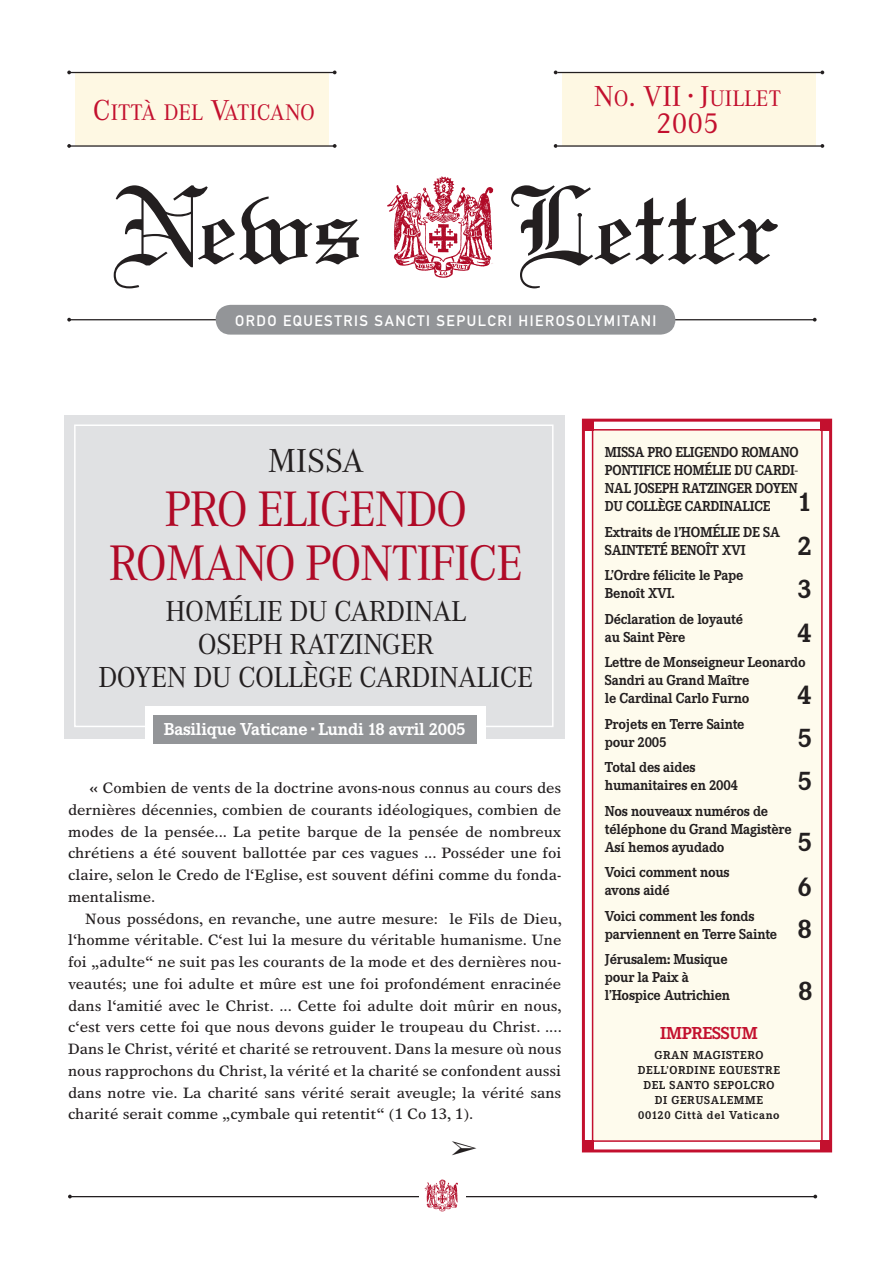
<style>
.page{position:relative;width:893px;height:1263px;background:#fff}
.page>*{position:absolute;margin:0;border:0;box-sizing:border-box;transform-origin:0 0}
.t1{font:117.15px "Linotext";color:#231f20}
.t2{font:51.75px/54px "Corporate A";letter-spacing:-.03em;color:#b00a27;text-align:center;scale:.95 1}
.t3{font:34.5px "Corporate A";color:#231f20}
.t4{font:30px/33px "Corporate A";letter-spacing:-.02em;color:#231f20;text-align:center}
.t5{font:30px "Corporate A";color:#c3102e}
.t6{font:700 28.05px/43.7px "Corporate E";color:#231f20}
.t7{font:23.4px "Corporate A";color:#c3102e}
.t8{font:700 18px "Corporate E";letter-spacing:-.015em;color:#fff}
.t9{font:700 18px "Corporate E";letter-spacing:-.015em;color:#c3102e}
.t10{font:15px/21.8px "Times Europa";color:#231f20;text-align:justify}
.t11{font:700 15px/18px "Corporate E";letter-spacing:-.015em;color:#231f20;scale:.95 1}
.t12{font:700 15px/18px "Corporate E";letter-spacing:-.015em;color:#231f20;text-align:justify;scale:.92 1}
.t13{font:15px "DIN Mittelschrift Alternate";letter-spacing:.1em;color:#fff}
.t14{font:700 12px/15px "Corporate E";letter-spacing:.05em;color:#231f20;text-align:center}
.s1{font-size:30px}
</style>
<div class="page">
<div style="left:64px;top:415px;width:501px;height:323px;background:#e0e1e3"></div>
<div style="left:145px;top:706px;width:340px;height:47px;background:#fff"></div>
<div style="left:593px;top:430px;width:229px;height:711px;background:#fefbed"></div>
<div style="left:592px;top:429px;width:231px;height:713px;border:2px solid #c3102e"></div>
<div style="left:582px;top:419px;width:250px;height:733px;border:3px solid #c3102e"></div>
<hr style="left:70px;top:1196px;width:746px;height:1px;background:#231f20">
<div style="left:419px;top:1184px;width:47px;height:19px;background:#fff"></div>
<img style="left:424px;top:1179px;width:34px;height:33px">
<div style="left:75px;top:72px;width:253px;height:74px;background:#fef8e3"></div>
<div style="left:563px;top:72px;width:253px;height:74px;background:#fef8e3"></div>
<img style="left:387px;top:176px;width:107px;height:102px">
<hr style="left:70px;top:145px;width:264px;height:2px;background:#231f20">
<hr style="left:70px;top:72px;width:264px;height:1px;background:#231f20">
<hr style="left:557px;top:145px;width:264px;height:2px;background:#231f20">
<hr style="left:69px;top:319px;width:746px;height:1px;background:#231f20">
<hr style="left:557px;top:72px;width:264px;height:1px;background:#231f20">
<svg style="left:554px;top:144px;width:3px;height:4px"></svg>
<svg style="left:333px;top:144px;width:4px;height:4px"></svg>
<svg style="left:67px;top:144px;width:4px;height:4px"></svg>
<svg style="left:67px;top:318px;width:4px;height:4px"></svg>
<svg style="left:813px;top:318px;width:4px;height:4px"></svg>
<svg style="left:820px;top:144px;width:4px;height:4px"></svg>
<svg style="left:820px;top:71px;width:4px;height:3px"></svg>
<div style="left:216px;top:305px;width:459px;height:30px;background:#939598"></div>
<div style="left:583px;top:419px;width:11px;height:11px;background:#c3102e"></div>
<div style="left:821px;top:419px;width:10px;height:11px;background:#c3102e"></div>
<div style="left:583px;top:1140px;width:11px;height:11px;background:#c3102e"></div>
<div style="left:821px;top:1140px;width:10px;height:11px;background:#c3102e"></div>
<div style="left:74px;top:424px;width:480px;height:303px;border:2px solid #fff"></div>
<div style="left:153px;top:715px;width:323px;height:28px;background:#939598"></div>
<h3 class="t7" style="left:93px;top:100px;width:224px"><span class="s1">C</span>ITTÀ DEL <span class="s1">V</span>ATICANO</h3>
<h3 class="t7" style="left:594px;top:85px;width:189px"><span class="s1">N</span>O<span class="s1">. VII</span> <span class="s1">·</span> <span class="s1">J</span>UILLET</h3>
<h3 class="t5" style="left:656px;top:106px;width:64px">2005</h3>
<h1 class="t1" style="left:112px;top:156px;width:670px">News Letter</h1>
<p class="t13" style="left:235px;top:312px;width:423px">ORDO EQUESTRIS SANCTI SEPULCRI HIEROSOLYMITANI</p>
<h3 class="t3" style="left:268px;top:442px;width:97px">MISSA</h3>
<h2 class="t2" style="left:109px;top:483px;width:438px">PRO ELIGENDO<br>ROMANO PONTIFICE</h2>
<h3 class="t4" style="left:98px;top:595px;width:436px">HOMÉLIE DU CARDINAL<br>OSEPH RATZINGER<br>DOYEN DU COLLÈGE CARDINALICE</h3>
<p class="t8" style="left:164px;top:719px;width:303px">Basilique Vaticane · Lundi 18 avril 2005</p>
<p class="t10" style="left:68px;top:777px;width:495px;text-indent:21px">« Combien de vents de la doctrine avons-nous connus au cours des dernières décennies, combien de courants idéologiques, combien de modes de la pensée... La petite barque de la pensée de nombreux chrétiens a été souvent ballottée par ces vagues ... Posséder une foi claire, selon le Credo de l‘Eglise, est souvent défini comme du fonda&shy;mentalisme.</p>
<p class="t10" style="left:68px;top:907px;width:495px;text-indent:17px">Nous possédons, en revanche, une autre mesure: le Fils de Dieu, l‘homme véritable. C‘est lui la mesure du véritable humanisme. Une foi „adulte“ ne suit pas les courants de la mode et des dernières nou&shy;veautés; une foi adulte et mûre est une foi profondément enracinée dans l‘amitié avec le Christ. ... Cette foi adulte doit mûrir en nous, c‘est vers cette foi que nous devons guider le troupeau du Christ. ....<br>Dans le Christ, vérité et charité se retrouvent. Dans la mesure où nous nous rapprochons du Christ, la vérité et la charité se confondent aussi dans notre vie. La charité sans vérité serait aveugle; la vérité sans charité serait comme „cymbale qui retentit“ (1 Co 13, 1).</p>
<p class="t12" style="left:605px;top:444px;width:212px">MISSA PRO ELIGENDO ROMANO PONTIFICE HOMÉLIE DU CARDI-NAL JOSEPH RATZINGER DOYEN DU COLLÈGE CARDINALICE</p>
<p class="t11" style="left:605px;top:523px;width:186px">Extraits de l’HOMÉLIE DE SA<br>SAINTETÉ BENOÎT XVI</p>
<p class="t11" style="left:605px;top:567px;width:147px">L’Ordre félicite le Pape<br>Benoît XVI.</p>
<p class="t11" style="left:605px;top:610px;width:147px">Déclaration de loyauté au Saint Père</p>
<p class="t11" style="left:605px;top:654px;width:213px">Lettre de Monseigneur Leonardo<br>Sandri au Grand Maître<br>le Cardinal Carlo Furno</p>
<p class="t11" style="left:605px;top:715px;width:148px">Projets en Terre Sainte pour 2005</p>
<p class="t11" style="left:605px;top:759px;width:142px">Total des aides humanitaires en 2004</p>
<p class="t11" style="left:605px;top:802px;width:198px">Nos nouveaux numéros de téléphone du Grand Magistère<br>Así hemos ayudado</p>
<p class="t11" style="left:605px;top:864px;width:133px">Voici comment nous avons aidé</p>
<p class="t11" style="left:605px;top:907px;width:183px">Voici comment les fonds parviennent en Terre Sainte</p>
<p class="t11" style="left:605px;top:951px;width:133px">Jérusalem: Musique pour la Paix à l’Hospice Autrichien</p>
<p class="t9" style="left:660px;top:1023px;width:99px">IMPRESSUM</p>
<p class="t14" style="left:638px;top:1047px;width:144px">GRAN MAGISTERO<br>DELL’ORDINE EQUESTRE<br>DEL SANTO SEPOLCRO<br>DI GERUSALEMME<br>00120 Città del Vaticano</p>
<h3 class="t6" style="left:797px;top:480px;width:16px;text-align:justify">1<br>2<br>3<br>4</h3>
<h3 class="t6" style="left:797px;top:673px;width:16px">4</h3>
<h3 class="t6" style="left:797px;top:717px;width:16px;line-height:42.6px">5<br>5</h3>
<h3 class="t6" style="left:797px;top:820px;width:16px">5</h3>
<h3 class="t6" style="left:797px;top:866px;width:16px;line-height:42px">6<br>8</h3>
<h3 class="t6" style="left:798px;top:969px;width:16px">8</h3>
</div>
